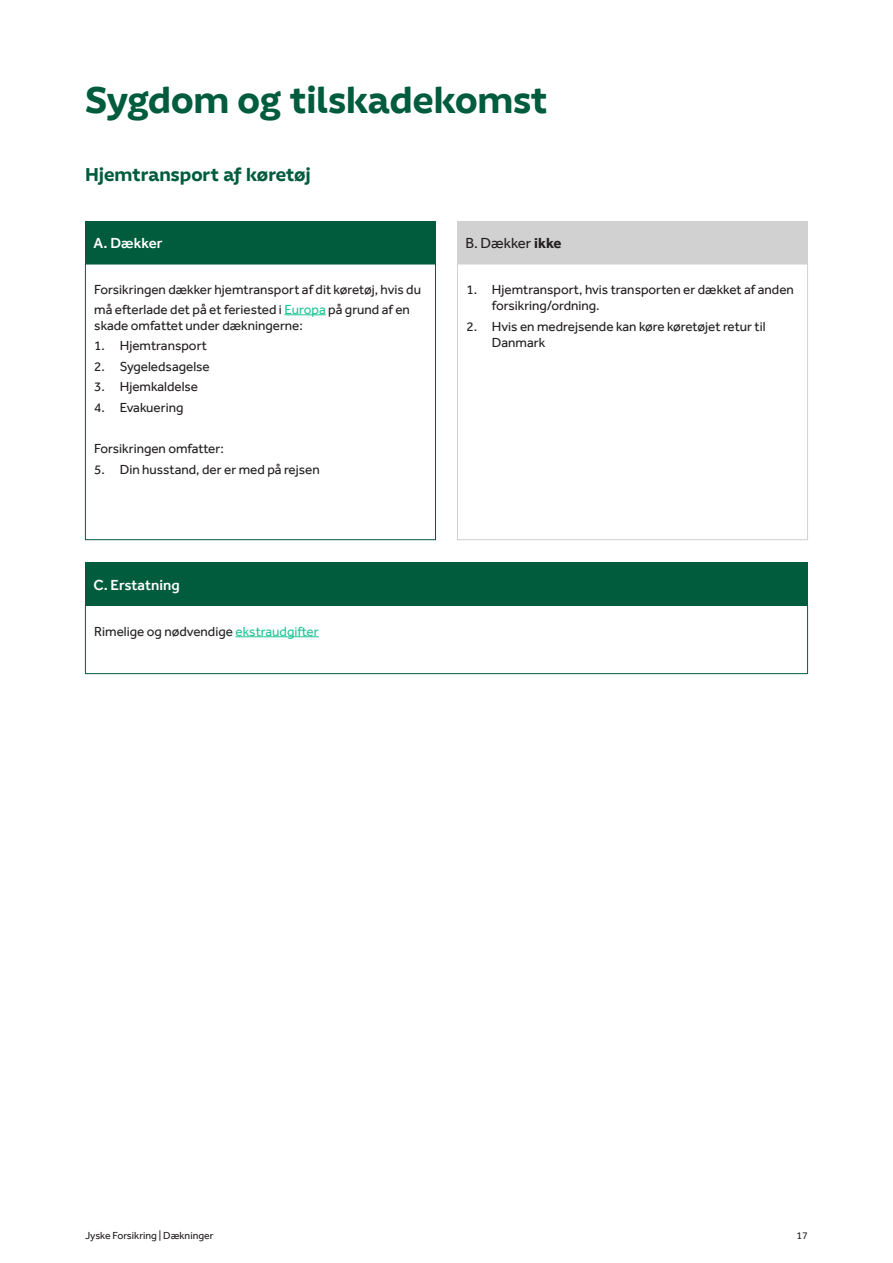
<style>
.page{position:relative;width:893px;height:1263px;background:#fff}
.page>*{position:absolute;margin:0;border:0;box-sizing:border-box;transform-origin:0 0}
.H3_Afsnitsoverskrift{font:700 36px "Jyske Bogstaver";color:#005c3c}
.H4_Mellemrubrik{font:700 18px "Jyske Bogstaver";color:#005c3c}
.Overskrift_Skema_HVID{font:500 15px "Effra";color:#fff}
.Overskrift_Skema{font:15px "Effra";color:#231f20}
.Brødtekst_Skema{font:13.5px/16.2px "Effra";color:#231f20}
.t1{font:10.5px "Effra";color:#231f20}
.s1{font-weight:700}
.s2{color:#20c594}
</style>
<div class="page">
<div style="left:85px;top:563px;width:723px;height:42px;background:#005c3c"></div>
<div style="left:457px;top:221px;width:351px;height:43px;background:#d1d1d1"></div>
<div style="left:85px;top:221px;width:351px;height:43px;background:#005c3c"></div>
<hr style="left:235px;top:636px;width:84px;height:1px;background:#20c594">
<div style="left:85px;top:605px;width:723px;height:69px;border:1px solid #005c3c"></div>
<div style="left:457px;top:264px;width:351px;height:276px;border:1px solid #d1d1d1"></div>
<hr style="left:284px;top:314px;width:42px;height:1px;background:#20c594">
<div style="left:85px;top:264px;width:351px;height:276px;border:1px solid #005c3c"></div>
<p class="H3_Afsnitsoverskrift" style="left:85px;top:75px;width:464px">Sygdom og tilskadekomst</p>
<p class="H4_Mellemrubrik" style="left:85px;top:162px;width:227px">Hjemtransport af køretøj</p>
<p class="Overskrift_Skema_HVID" style="left:94px;top:234px;width:70px">A. Dækker</p>
<p class="Overskrift_Skema" style="left:466px;top:234px;width:97px">B. Dækker <span class="s1">ikke</span></p>
<p class="Brødtekst_Skema" style="left:94px;top:280px;width:328px;line-height:19.5px">Forsikringen dækker hjemtransport af dit køretøj, hvis du må efterlade det på et feriested i <span class="s2">Europa</span> på grund af en</p>
<p class="Brødtekst_Skema" style="left:94px;top:317px;width:210px">skade omfattet under dækningerne:</p>
<p class="Brødtekst_Skema" style="left:94px;top:338px;width:114px">1. Hjemtransport</p>
<p class="Brødtekst_Skema" style="left:94px;top:358px;width:117px">2. Sygeledsagelse</p>
<p class="Brødtekst_Skema" style="left:94px;top:379px;width:105px">3. Hjemkaldelse</p>
<p class="Brødtekst_Skema" style="left:94px;top:399px;width:91px">4. Evakuering</p>
<p class="Brødtekst_Skema" style="left:94px;top:441px;width:131px">Forsikringen omfatter:</p>
<p class="Brødtekst_Skema" style="left:94px;top:461px;width:227px">5. Din husstand, der er med på rejsen</p>
<p class="Overskrift_Skema_HVID" style="left:94px;top:576px;width:88px">C. Erstatning</p>
<p class="Brødtekst_Skema" style="left:94px;top:623px;width:226px">Rimelige og nødvendige <span class="s2">ekstraudgifter</span></p>
<p class="Brødtekst_Skema" style="left:492px;top:281px;width:304px;text-indent:-26px">1. Hjemtransport, hvis transporten er dækket af anden forsikring/ordning.</p>
<p class="Brødtekst_Skema" style="left:492px;top:318px;width:275px;text-indent:-26px">2. Hvis en medrejsende kan køre køretøjet retur til<br>Danmark</p>
<p class="t1" style="left:85px;top:1229px;width:130px">Jyske Forsikring | Dækninger</p>
<p class="t1" style="left:796px;top:1229px;width:13px">17</p>
</div>
